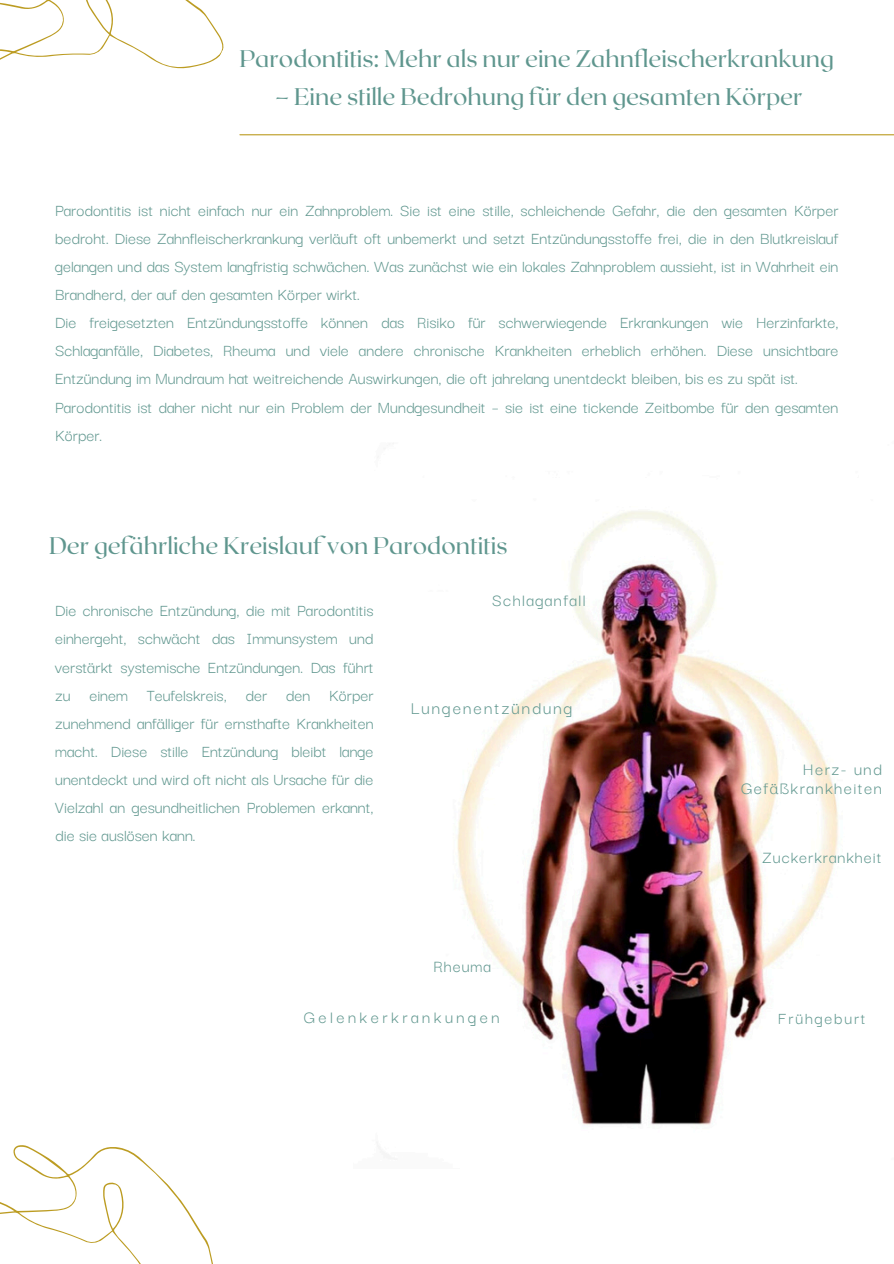
<style>
.page{position:relative;width:894px;height:1264px;background:#fff}
.page>*{position:absolute;margin:0;border:0;box-sizing:border-box;transform-origin:0 0}
.t1{font:24px "Roxborough CF";color:#5f968e}
.t2{font:19.05px "Darker Grotesque";letter-spacing:.105em;color:#5f968e}
.t3{font:18.6px "Darker Grotesque";letter-spacing:.075em;color:#5f968e}
.t4{font:18.6px "Darker Grotesque";letter-spacing:.185em;color:#5f968e}
.t5{font:18.45px "Darker Grotesque";letter-spacing:.075em;color:#5f968e}
.t6{font:18.15px "Darker Grotesque";letter-spacing:.05em;color:#5f968e}
.t7{font:18px/28.2px "Darker Grotesque";color:#5f968e;text-align:justify}
.t8{font:17.85px "Darker Grotesque";letter-spacing:.1em;color:#5f968e}
</style>
<div class="page">
<hr style="left:240px;top:134px;width:653px;height:1px;background:#bc9c22">
<svg style="left:0;top:1145px;width:213px;height:118px"></svg>
<img style="left:457px;top:510px;width:381px;height:615px">
<svg style="left:0;top:0;width:224px;height:69px"></svg>
<p class="t1" style="left:239px;top:43px;width:595px">Parodontitis: Mehr als nur eine Zahnfleischerkrankung</p>
<p class="t1" style="left:275px;top:81px;width:528px">– Eine stille Bedrohung für den gesamten Körper</p>
<h1 class="t7" style="left:55px;top:194px;width:784px">Parodontitis ist nicht einfach nur ein Zahnproblem. Sie ist eine stille, schleichende Gefahr, die den gesamten Körper bedroht. Diese Zahnfleischerkrankung verläuft oft unbemerkt und setzt Entzündungsstoffe frei, die in den Blutkreislauf gelangen und das System langfristig schwächen. Was zunächst wie ein lokales Zahnproblem aussieht, ist in Wahrheit ein Brandherd, der auf den gesamten Körper wirkt.</h1>
<p class="t7" style="left:55px;top:307px;width:784px">Die freigesetzten Entzündungsstoffe können das Risiko für schwerwiegende Erkrankungen wie Herzinfarkte, Schlaganfälle, Diabetes, Rheuma und viele andere chronische Krankheiten erheblich erhöhen. Diese unsichtbare Entzündung im Mundraum hat weitreichende Auswirkungen, die oft jahrelang unentdeckt bleiben, bis es zu spät ist.</p>
<p class="t7" style="left:55px;top:391px;width:784px">Parodontitis ist daher nicht nur ein Problem der Mundgesundheit – sie ist eine tickende Zeitbombe für den gesamten<br>Körper.</p>
<p class="t1" style="left:49px;top:530px;width:460px">Der gefährliche Kreislauf von Parodontitis</p>
<p class="t5" style="left:492px;top:587px;width:95px">Schlaganfall</p>
<p class="t7" style="left:55px;top:595px;width:320px">Die chronische Entzündung, die mit Parodontitis einhergeht, schwächt das Immunsystem und verstärkt systemische Entzündungen. Das führt zu einem Teufelskreis, der den Körper zunehmend anfälliger für ernsthafte Krankheiten macht. Diese stille Entzündung bleibt lange unentdeckt und wird oft nicht als Ursache für die Vielzahl an gesundheitlichen Problemen erkannt, die sie auslösen kann.</p>
<p class="t2" style="left:410px;top:694px;width:163px">Lungenentzündung</p>
<p class="t3" style="left:802px;top:755px;width:80px">Herz- und</p>
<p class="t3" style="left:741px;top:774px;width:142px">Gefäßkrankheiten</p>
<p class="t6" style="left:762px;top:843px;width:121px">Zuckerkrankheit</p>
<p class="t6" style="left:433px;top:952px;width:59px">Rheuma</p>
<p class="t4" style="left:303px;top:1003px;width:197px">Gelenkerkrankungen</p>
<p class="t8" style="left:777px;top:1004px;width:89px">Frühgeburt</p>
</div>
